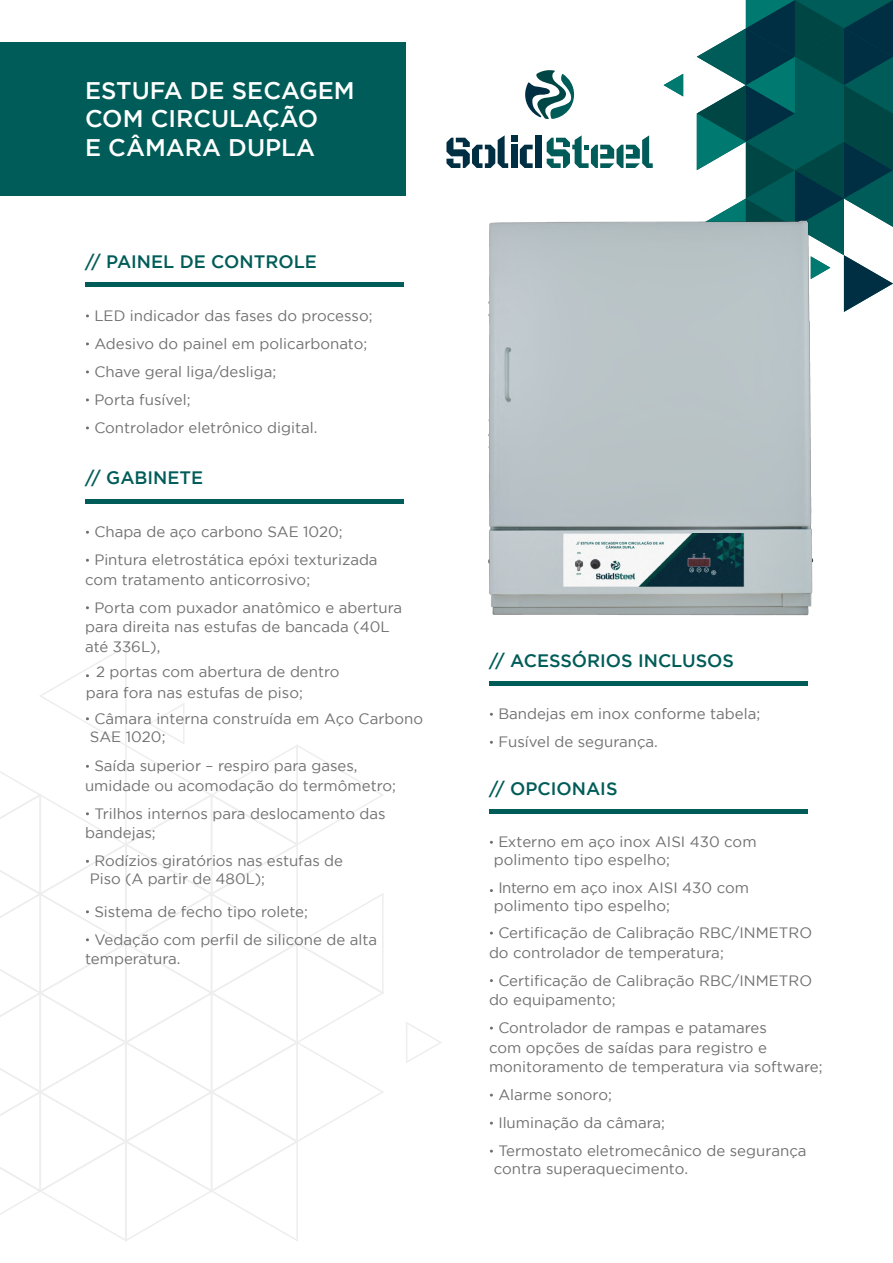
<style>
.page{position:relative;width:893px;height:1263px;background:#fff}
.page>*{position:absolute;margin:0;border:0;box-sizing:border-box;transform-origin:0 0}
.t1{font:500 24px/28.8px "Gotham";color:#fff}
.t2{font:500 18px "Gotham";color:#005c58}
.t3{font:15px/28px "Gotham";color:#716f6f}
</style>
<div class="page">
<svg style="left:406px;top:1022px;width:36px;height:41px"></svg>
<svg style="left:697px;top:0;width:196px;height:304px"></svg>
<div style="left:0;top:43px;width:405px;height:153px;background:#005c58"></div>
<svg style="left:0;top:646px;width:384px;height:595px"></svg>
<hr style="left:85px;top:283px;width:319px;height:4px;background:#005c58">
<hr style="left:85px;top:499px;width:319px;height:4px;background:#005c58">
<hr style="left:489px;top:809px;width:319px;height:4px;background:#005c58">
<img style="left:446px;top:69px;width:412px;height:617px">
<h1 class="t1" style="left:85px;top:75px;width:271px">ESTUFA DE SECAGEM<br>COM CIRCULAÇÃO<br>E CÂMARA DUPLA</h1>
<p class="t2" style="left:85px;top:251px;width:233px">// PAINEL DE CONTROLE</p>
<p class="t3" style="left:94px;top:301px;width:280px">LED indicador das fases do processo;<br>Adesivo do painel em policarbonato;<br>Chave geral liga/desliga;<br>Porta fusível;<br>Controlador eletrônico digital.</p>
<p class="t2" style="left:85px;top:468px;width:120px">// GABINETE</p>
<p class="t3" style="left:94px;top:518px;width:285px">Chapa de aço carbono SAE 1020;<br>Pintura eletrostática epóxi texturizada</p>
<p class="t3" style="left:94px;top:565px;width:309px;text-indent:-9px">com tratamento anticorrosivo;<br>Porta com puxador anatômico e abertura</p>
<p class="t3" style="left:85px;top:617px;width:306px;line-height:19.5px">para direita nas estufas de bancada (40L até 336L),</p>
<p class="t3" style="left:86px;top:661px;width:255px;line-height:20.7px;text-indent:10px">2 portas com abertura de dentro para fora nas estufas de piso;</p>
<p class="t3" style="left:90px;top:709px;width:335px;line-height:18px;text-indent:4px">Câmara interna construída em Aço Carbono<br>SAE 1020;</p>
<p class="t3" style="left:85px;top:756px;width:312px;line-height:19.5px;text-indent:9px">Saída superior – respiro para gases, umidade ou acomodação do termômetro;</p>
<p class="t3" style="left:85px;top:803px;width:302px;line-height:19.5px;text-indent:9px">Trilhos internos para deslocamento das bandejas;</p>
<p class="t3" style="left:90px;top:852px;width:255px;line-height:18px;text-indent:4px">Rodízios giratórios nas estufas de<br>Piso (A partir de 480L);</p>
<p class="t3" style="left:94px;top:897px;width:284px">Sistema de fecho tipo rolete;<br>Vedação com perfil de silicone de alta</p>
<p class="t3" style="left:85px;top:945px;width:97px">temperatura.</p>
<p class="t2" style="left:489px;top:651px;width:246px">// ACESSÓRIOS INCLUSOS</p>
<p class="t3" style="left:498px;top:700px;width:263px">Bandejas em inox conforme tabela;<br>Fusível de segurança.</p>
<p class="t2" style="left:489px;top:779px;width:130px">// OPCIONAIS</p>
<p class="t3" style="left:494px;top:833px;width:264px;line-height:18px;text-indent:4px">Externo em aço inox AISI 430 com polimento tipo espelho;</p>
<p class="t3" style="left:494px;top:878px;width:257px;line-height:18px;text-indent:4px">Interno em aço inox AISI 430 com polimento tipo espelho;</p>
<p class="t3" style="left:489px;top:923px;width:325px;line-height:19.5px;text-indent:9px">Certificação de Calibração RBC/INMETRO do controlador de temperatura;</p>
<p class="t3" style="left:489px;top:970px;width:325px;line-height:19.5px;text-indent:9px">Certificação de Calibração RBC/INMETRO do equipamento;</p>
<p class="t3" style="left:489px;top:1018px;width:335px;line-height:19.5px;text-indent:9px">Controlador de rampas e patamares<br>com opções de saídas para registro e monitoramento de temperatura via software;</p>
<p class="t3" style="left:498px;top:1080px;width:310px">Alarme sonoro;<br>Iluminação da câmara;<br>Termostato eletromecânico de segurança</p>
<p class="t3" style="left:494px;top:1154px;width:196px">contra superaquecimento.</p>
</div>
